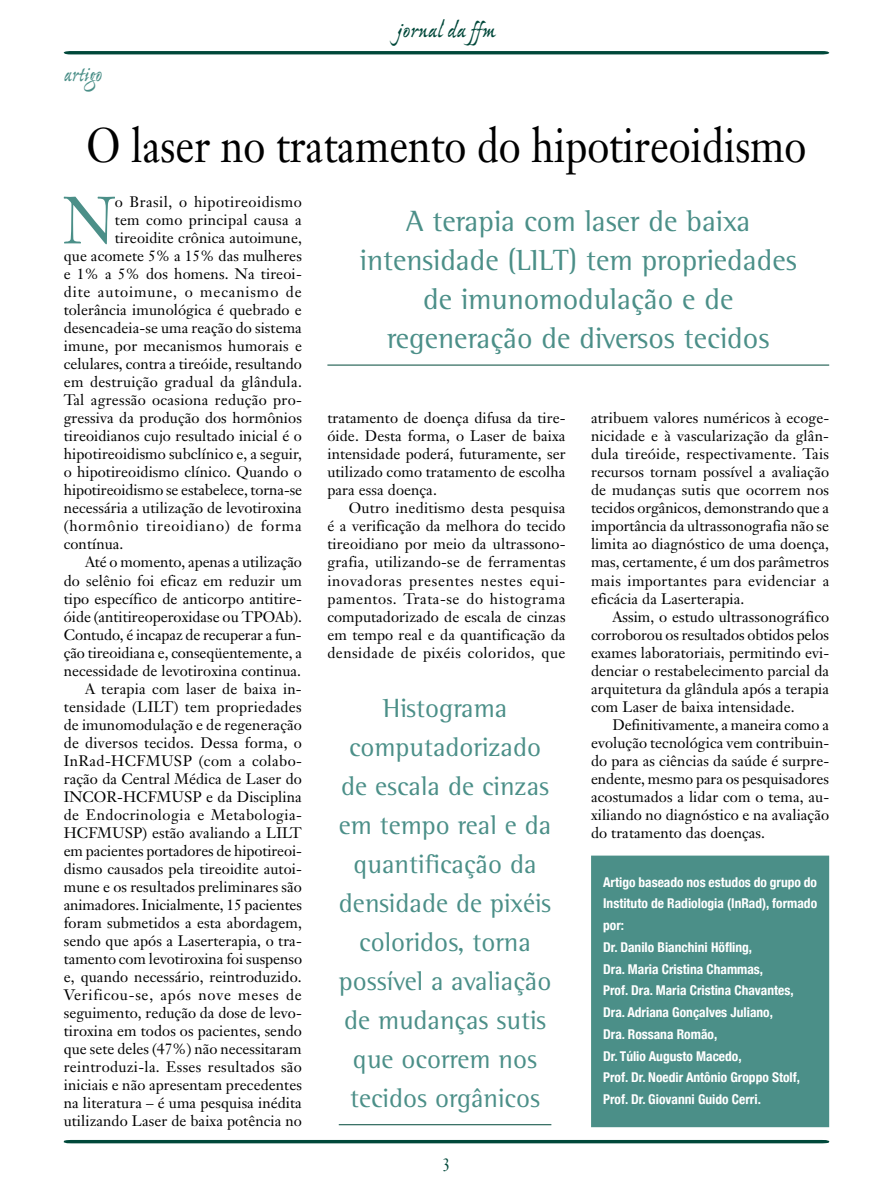
<style>
.page{position:relative;width:893px;height:1191px;background:#fff}
.page>*{position:absolute;margin:0;border:0;box-sizing:border-box;transform-origin:0 0}
.t1{font:65.55px "Janson Text";color:#4b8f88;scale:.9 1}
.t2{font:48px "Janson Text";color:#000;scale:.85 1}
.t3{font:30px/39px "Rotis Semi Serif";color:#4b8f88;text-align:center}
.t4{font:27px/39px "Rotis Semi Serif";color:#4b8f88;text-align:center}
.t5{font:24px "Ex Ponto MM 450";letter-spacing:-.01em;color:#00483a}
.t6{font:24px "Ex Ponto MM 450";letter-spacing:-.005em;color:#4b8f88;scale:.85 1}
.t7{font:18px "Janson Text";color:#00483a;scale:.85 1}
.t8{font:15px/18px "Janson Text";letter-spacing:.005em;color:#000;text-align:justify}
.t9{font:15px "Janson Text";letter-spacing:.03em;color:#000}
.t10{font:15px "Janson Text";letter-spacing:.055em;color:#000}
.t11{font:15px "Janson Text";letter-spacing:.05em;color:#000}
.t12{font:700 condensed 13.5px/21.8px "Helvetica Neue";color:#fff}
</style>
<div class="page">
<svg style="left:63px;top:1139px;width:767px;height:5px"></svg>
<svg style="left:64px;top:51px;width:765px;height:3px;background:#034a3c"></svg>
<div style="left:591px;top:855px;width:238px;height:272px;background:#4b8f88;border:3px solid #4b8f88"></div>
<hr style="left:339px;top:1124px;width:212px;height:1px;background:#00483a">
<hr style="left:327px;top:365px;width:502px;height:1px;background:#00483a">
<h3 class="t6" style="left:64px;top:62px;width:47px">artigo</h3>
<h3 class="t5" style="left:397px;top:18px;width:100px">jornal da ffm</h3>
<h2 class="t2" style="left:87px;top:115px;width:848px">O laser no tratamento do hipotireoidismo</h2>
<h1 class="t1" style="left:63px;top:179px;width:58px">N</h1>
<p class="t9" style="left:115px;top:193px;width:189px">o Brasil, o hipotireoidismo</p>
<p class="t8" style="left:115px;top:211px;width:189px">tem como principal causa a</p>
<p class="t8" style="left:115px;top:229px;width:189px">tireoidite crônica autoimune,</p>
<p class="t8" style="left:64px;top:247px;width:240px">que acomete 5% a 15% das mulheres</p>
<p class="t8" style="left:64px;top:265px;width:240px">e 1% a 5% dos homens. Na tireoi-</p>
<p class="t10" style="left:64px;top:283px;width:239px">dite autoimune, o mecanismo de</p>
<p class="t8" style="left:64px;top:301px;width:240px">tolerância imunológica é quebrado e</p>
<p class="t8" style="left:64px;top:319px;width:240px">desencadeia-se uma reação do sistema</p>
<p class="t8" style="left:64px;top:337px;width:240px">imune, por mecanismos humorais e</p>
<p class="t8" style="left:64px;top:355px;width:240px">celulares, contra a tireóide, resultando</p>
<p class="t8" style="left:64px;top:373px;width:240px">em destruição gradual da glândula.</p>
<p class="t8" style="left:64px;top:391px;width:240px">Tal agressão ocasiona redução pro-</p>
<p class="t8" style="left:64px;top:409px;width:240px">gressiva da produção dos hormônios</p>
<p class="t8" style="left:64px;top:427px;width:240px">tireoidianos cujo resultado inicial é o</p>
<p class="t8" style="left:64px;top:445px;width:240px">hipotireoidismo subclínico e, a seguir,</p>
<p class="t8" style="left:64px;top:463px;width:240px">o hipotireoidismo clínico. Quando o</p>
<p class="t8" style="left:64px;top:481px;width:240px">hipotireoidismo se estabelece, torna-se</p>
<p class="t8" style="left:64px;top:499px;width:240px">necessária a utilização de levotiroxina</p>
<p class="t10" style="left:64px;top:517px;width:240px">(hormônio tireoidiano) de forma</p>
<p class="t8" style="left:64px;top:535px;width:61px">contínua.</p>
<p class="t8" style="left:85px;top:553px;width:218px">Até o momento, apenas a utilização</p>
<p class="t8" style="left:64px;top:571px;width:240px">do selênio foi eficaz em reduzir um</p>
<p class="t8" style="left:64px;top:589px;width:240px">tipo específico de anticorpo antitire-</p>
<p class="t8" style="left:64px;top:607px;width:240px">óide (antitireoperoxidase ou TPOAb).</p>
<p class="t8" style="left:64px;top:625px;width:239px">Contudo, é incapaz de recuperar a fun-</p>
<p class="t8" style="left:64px;top:643px;width:240px">ção tireoidiana e, conseqüentemente, a</p>
<p class="t8" style="left:64px;top:661px;width:239px">necessidade de levotiroxina continua.</p>
<p class="t8" style="left:85px;top:679px;width:218px">A terapia com laser de baixa in-</p>
<p class="t8" style="left:64px;top:697px;width:239px">tensidade (LILT) tem propriedades</p>
<p class="t8" style="left:64px;top:715px;width:240px">de imunomodulação e de regeneração</p>
<p class="t8" style="left:64px;top:733px;width:240px">de diversos tecidos. Dessa forma, o</p>
<p class="t9" style="left:64px;top:751px;width:240px">InRad-HCFMUSP (com a colabo-</p>
<p class="t8" style="left:64px;top:769px;width:240px">ração da Central Médica de Laser do</p>
<p class="t8" style="left:64px;top:787px;width:240px">INCOR-HCFMUSP e da Disciplina</p>
<p class="t9" style="left:64px;top:805px;width:240px">de Endocrinologia e Metabologia-</p>
<p class="t8" style="left:64px;top:823px;width:240px">HCFMUSP) estão avaliando a LILT</p>
<p class="t8" style="left:64px;top:841px;width:240px">em pacientes portadores de hipotireoi-</p>
<p class="t8" style="left:64px;top:859px;width:240px">dismo causados pela tireoidite autoi-</p>
<p class="t8" style="left:64px;top:877px;width:240px">mune e os resultados preliminares são</p>
<p class="t8" style="left:64px;top:895px;width:240px">animadores. Inicialmente, 15 pacientes</p>
<p class="t8" style="left:64px;top:913px;width:240px">foram submetidos a esta abordagem,</p>
<p class="t8" style="left:64px;top:931px;width:240px">sendo que após a Laserterapia, o tra-</p>
<p class="t8" style="left:64px;top:949px;width:240px">tamento com levotiroxina foi suspenso</p>
<p class="t8" style="left:64px;top:967px;width:239px">e, quando necessário, reintroduzido.</p>
<p class="t11" style="left:64px;top:985px;width:240px">Verificou-se, após nove meses de</p>
<p class="t8" style="left:64px;top:1003px;width:240px">seguimento, redução da dose de levo-</p>
<p class="t8" style="left:64px;top:1021px;width:240px">tiroxina em todos os pacientes, sendo</p>
<p class="t8" style="left:64px;top:1039px;width:239px">que sete deles (47%) não necessitaram</p>
<p class="t8" style="left:64px;top:1057px;width:240px">reintroduzi-la. Esses resultados são</p>
<p class="t8" style="left:64px;top:1075px;width:240px">iniciais e não apresentam precedentes</p>
<p class="t8" style="left:64px;top:1093px;width:240px">na literatura – é uma pesquisa inédita</p>
<p class="t8" style="left:64px;top:1111px;width:240px">utilizando Laser de baixa potência no</p>
<h3 class="t3" style="left:360px;top:201px;width:438px">A terapia com laser de baixa intensidade (LILT) tem propriedades de imunomodulação e de regeneração de diversos tecidos</h3>
<p class="t8" style="left:327px;top:409px;width:240px">tratamento de doença difusa da tire&shy;óide. Desta forma, o Laser de baixa intensidade poderá, futuramente, ser utilizado como tratamento de escolha para essa doença.</p>
<p class="t8" style="left:327px;top:499px;width:240px;text-indent:21px">Outro ineditismo desta pesquisa é a verificação da melhora do tecido tireoidiano por meio da ultrassono&shy;grafia, utilizando-se de ferramentas inovadoras presentes nestes equi&shy;pamentos. Trata-se do histograma computadorizado de escala de cinzas em tempo real e da quantificação da densidade de pixéis coloridos, que</p>
<h3 class="t4" style="left:339px;top:688px;width:214px">Histograma computadorizado de escala de cinzas em tempo real e da quantificação da densidade de pixéis coloridos, torna possível a avaliação de mudanças sutis que ocorrem nos tecidos orgânicos</h3>
<p class="t7" style="left:442px;top:1153px;width:11px">3</p>
<p class="t8" style="left:591px;top:409px;width:240px">atribuem valores numéricos à ecoge&shy;nicidade e à vascularização da glân&shy;dula tireóide, respectivamente. Tais recursos tornam possível a avaliação de mudanças sutis que ocorrem nos tecidos orgânicos, demonstrando que a importância da ultrassonografia não se limita ao diagnóstico de uma doença, mas, certamente, é um dos parâmetros mais importantes para evidenciar a eficácia da Laserterapia.</p>
<p class="t8" style="left:591px;top:607px;width:240px;text-indent:21px">Assim, o estudo ultrassonográfico corroborou os resultados obtidos pelos exames laboratoriais, permitindo evi&shy;denciar o restabelecimento parcial da arquitetura da glândula após a terapia com Laser de baixa intensidade.</p>
<p class="t8" style="left:591px;top:715px;width:240px;text-indent:21px">Definitivamente, a maneira como a evolução tecnológica vem contribuin&shy;do para as ciências da saúde é surpre&shy;endente, mesmo para os pesquisadores acostumados a lidar com o tema, au&shy;xiliando no diagnóstico e na avaliação do tratamento das doenças.</p>
<p class="t12" style="left:603px;top:870px;width:216px">Artigo baseado nos estudos do grupo do<br>Instituto de Radiologia (InRad), formado por:<br>Dr. Danilo Bianchini Höfling,<br>Dra. Maria Cristina Chammas,<br>Prof. Dra. Maria Cristina Chavantes,<br>Dra. Adriana Gonçalves Juliano,<br>Dra. Rossana Romão,<br>Dr. Túlio Augusto Macedo,<br>Prof. Dr. Noedir Antônio Groppo Stolf,<br>Prof. Dr. Giovanni Guido Cerri.</p>
</div>
